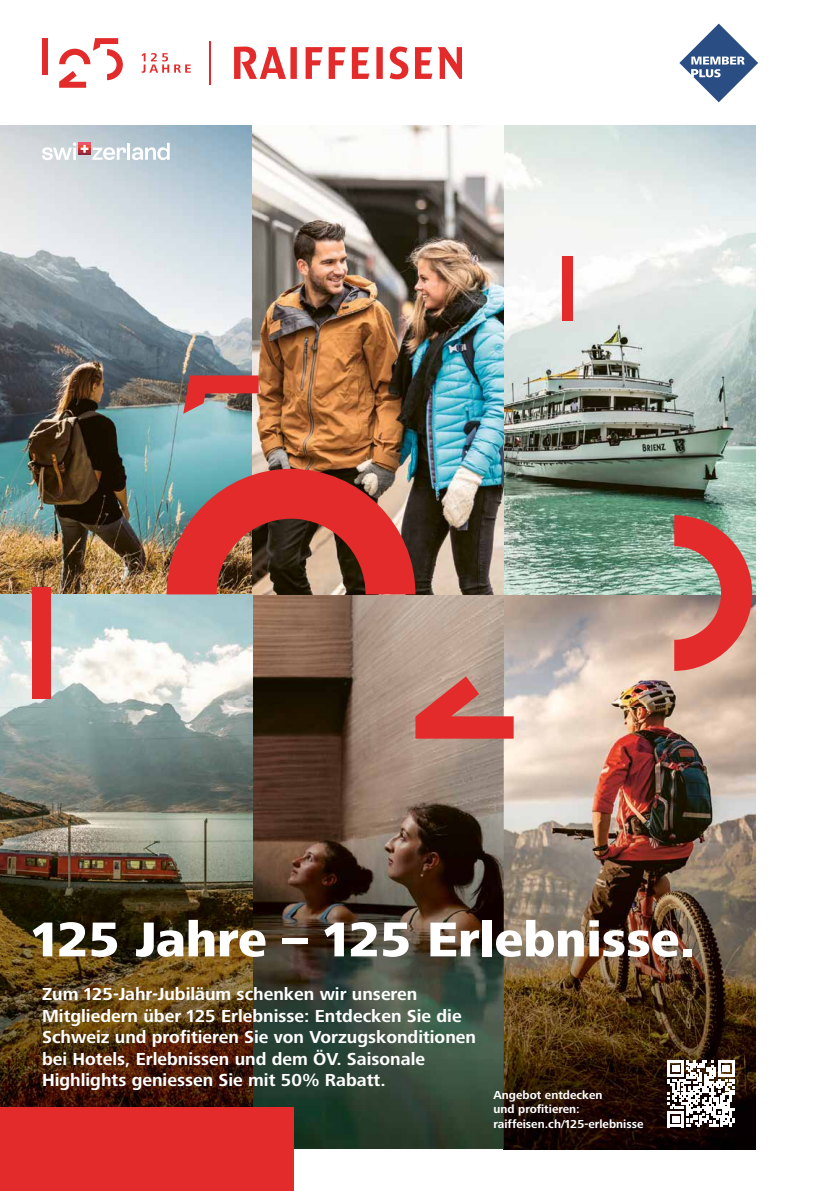
<style>
.page{position:relative;width:840px;height:1191px;background:#fff}
.page>*{position:absolute;margin:0;border:0;box-sizing:border-box;transform-origin:0 0}
.t1{font:800 50.6px "Frutiger Next LTW1 G";color:#fff}
.t2{font:700 18px/21.6px "Frutiger Next LTW1 G";color:#fff}
.t3{font:700 12px/14.4px "Frutiger Next LTW1 G";color:#fff}
</style>
<div class="page">
<img style="left:0;top:126px;width:755px;height:1023px">
<div style="left:561px;top:256px;width:11px;height:64px;background:#e42b2b"></div>
<div style="left:33px;top:587px;width:18px;height:111px;background:#e42b2b"></div>
<svg style="left:415px;top:676px;width:98px;height:62px;background:#ce635d"></svg>
<img style="left:167px;top:469px;width:248px;height:125px">
<svg style="left:674px;top:515px;width:77px;height:156px;background:#c86f66"></svg>
<svg style="left:183px;top:375px;width:75px;height:39px;background:#b75b58"></svg>
<svg style="left:667px;top:1060px;width:66px;height:67px"></svg>
<hr style="left:127px;top:143px;width:3px;height:17px;background:#fff">
<svg style="left:132px;top:143px;width:38px;height:17px"></svg>
<svg style="left:42px;top:142px;width:84px;height:18px"></svg>
<svg style="left:679px;top:24px;width:78px;height:78px"></svg>
<hr style="left:209px;top:41px;width:2px;height:44px;background:#e42b2b">
<svg style="left:234px;top:47px;width:227px;height:32px"></svg>
<div style="left:42px;top:38px;width:6px;height:36px;background:#e42b2b"></div>
<svg style="left:59px;top:38px;width:64px;height:50px"></svg>
<svg style="left:141px;top:53px;width:50px;height:20px"></svg>
<div style="left:0;top:1107px;width:293px;height:84px;background:#e42b2b"></div>
<h1 class="t1" style="left:32px;top:910px;width:664px">125 Jahre – 125 Erlebnisse.</h1>
<p class="t2" style="left:42px;top:983px;width:435px">Zum 125-Jahr-Jubiläum schenken wir unseren Mitgliedern über 125 Erlebnisse: Entdecken Sie die Schweiz und profitieren Sie von Vorzugskonditionen bei Hotels, Erlebnissen und dem ÖV. Saisonale Highlights geniessen Sie mit 50% Rabatt.</p>
<p class="t3" style="left:493px;top:1088px;width:151px">Angebot entdecken<br>und profitieren: raiffeisen.ch/125-erlebnisse</p>
</div>
